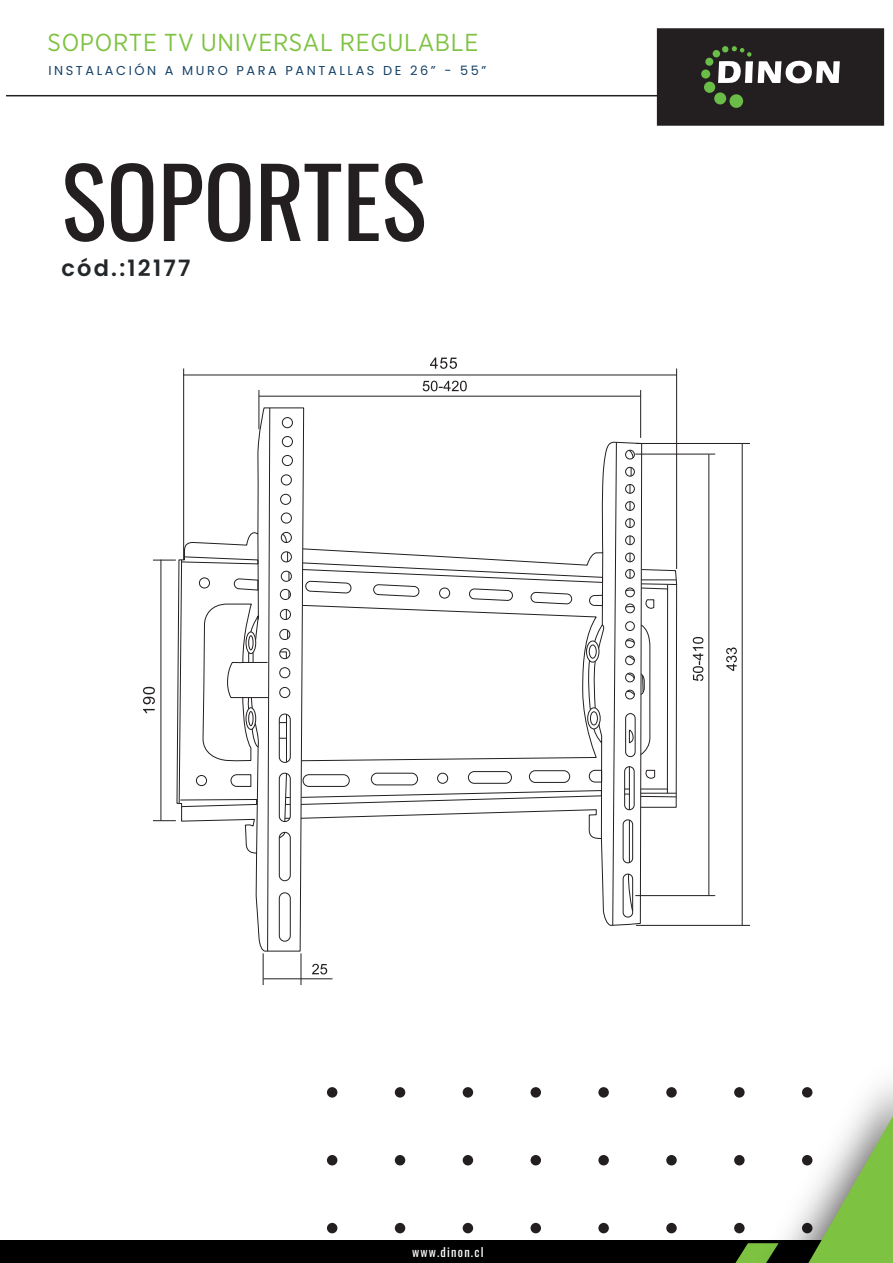
<style>
.page{position:relative;width:893px;height:1263px;background:#fff}
.page>*{position:absolute;margin:0;border:0;box-sizing:border-box;transform-origin:0 0}
.t1{font:95.4px "Oswald";color:#231f20}
.t2{font:24.45px "Gotham Narrow";letter-spacing:.03em;color:#7dc241}
.t3{font:600 22.5px "Poppins";letter-spacing:.1em;color:#23272a}
.t4{font:12.9px "Poppins";letter-spacing:.2em;color:#154269}
.t5{font:12.3px "Oswald";letter-spacing:.1em;color:#fff}
</style>
<div class="page">
<div style="left:666px;top:1087px;width:11px;height:10px;background:#231f20;border-radius:50%"></div>
<div style="left:666px;top:1155px;width:11px;height:10px;background:#231f20;border-radius:50%"></div>
<div style="left:666px;top:1223px;width:11px;height:10px;background:#231f20;border-radius:50%"></div>
<div style="left:657px;top:28px;width:227px;height:98px;background:#231f20;border:2px solid #231f20"></div>
<hr style="left:6px;top:95px;width:652px;height:1px;background:#231f20">
<div style="left:0;top:1240px;width:893px;height:23px;background:#000001"></div>
<div style="left:729px;top:94px;width:14px;height:14px;background:#6abd46;border-radius:50%"></div>
<div style="left:714px;top:92px;width:12px;height:12px;background:#6abd46;border-radius:50%"></div>
<div style="left:704px;top:82px;width:11px;height:11px;background:#6abd46;border-radius:50%"></div>
<div style="left:701px;top:70px;width:9px;height:9px;background:#6abd46;border-radius:50%"></div>
<div style="left:705px;top:58px;width:8px;height:8px;background:#6abd46;border-radius:50%"></div>
<div style="left:713px;top:50px;width:7px;height:7px;background:#6abd46;border-radius:50%"></div>
<svg style="left:718px;top:46px;width:122px;height:38px"></svg>
<svg style="left:734px;top:1083px;width:159px;height:180px"></svg>
<svg style="left:693px;top:637px;width:10px;height:44px"></svg>
<svg style="left:423px;top:381px;width:44px;height:10px"></svg>
<svg style="left:726px;top:647px;width:11px;height:24px"></svg>
<hr style="left:635px;top:454px;width:80px;height:1px;background:#231f20">
<hr style="left:635px;top:895px;width:80px;height:1px;background:#231f20">
<hr style="left:636px;top:443px;width:114px;height:1px;background:#231f20">
<hr style="left:636px;top:925px;width:114px;height:1px;background:#231f20">
<hr style="left:708px;top:454px;width:1px;height:441px;background:#231f20">
<hr style="left:742px;top:443px;width:1px;height:482px;background:#231f20">
<hr style="left:183px;top:368px;width:1px;height:192px;background:#231f20">
<hr style="left:676px;top:368px;width:1px;height:201px;background:#231f20">
<hr style="left:183px;top:375px;width:494px;height:1px;background:#231f20">
<hr style="left:640px;top:390px;width:1px;height:48px;background:#231f20">
<hr style="left:258px;top:390px;width:1px;height:39px;background:#231f20">
<hr style="left:259px;top:396px;width:382px;height:1px;background:#231f20">
<svg style="left:262px;top:407px;width:42px;height:578px"></svg>
<div style="left:282px;top:417px;width:11px;height:11px;border:1px solid #231f20;border-radius:50%"></div>
<div style="left:282px;top:436px;width:11px;height:11px;border:1px solid #231f20;border-radius:50%"></div>
<div style="left:282px;top:455px;width:11px;height:11px;border:1px solid #231f20;border-radius:50%"></div>
<div style="left:281px;top:474px;width:11px;height:11px;border:1px solid #231f20;border-radius:50%"></div>
<div style="left:280px;top:494px;width:11px;height:11px;border:1px solid #231f20;border-radius:50%"></div>
<div style="left:281px;top:513px;width:11px;height:10px;border:1px solid #231f20;border-radius:50%"></div>
<div style="left:281px;top:532px;width:11px;height:11px;border:1px solid #231f20;border-radius:50%"></div>
<div style="left:281px;top:551px;width:11px;height:11px;border:1px solid #231f20;border-radius:50%"></div>
<div style="left:281px;top:571px;width:11px;height:11px;border:1px solid #231f20;border-radius:50%"></div>
<div style="left:280px;top:589px;width:11px;height:11px;border:1px solid #231f20;border-radius:50%"></div>
<div style="left:280px;top:609px;width:11px;height:11px;border:1px solid #231f20;border-radius:50%"></div>
<div style="left:279px;top:629px;width:11px;height:11px;border:1px solid #231f20;border-radius:50%"></div>
<div style="left:279px;top:648px;width:11px;height:11px;border:1px solid #231f20;border-radius:50%"></div>
<div style="left:279px;top:667px;width:11px;height:11px;border:1px solid #231f20;border-radius:50%"></div>
<div style="left:279px;top:687px;width:11px;height:11px;border:1px solid #231f20;border-radius:50%"></div>
<div style="left:279px;top:714px;width:12px;height:49px;border:1px solid #231f20;border-radius:5px"></div>
<div style="left:279px;top:773px;width:12px;height:49px;border:1px solid #231f20;border-radius:5px"></div>
<div style="left:279px;top:832px;width:12px;height:49px;border:1px solid #231f20;border-radius:5px"></div>
<div style="left:279px;top:892px;width:12px;height:50px;border:1px solid #231f20;border-radius:5px"></div>
<div style="left:279px;top:722px;width:8px;height:17px;border:1px solid #231f20"></div>
<svg style="left:279px;top:651px;width:8px;height:8px"></svg>
<svg style="left:281px;top:533px;width:6px;height:10px"></svg>
<hr style="left:286px;top:714px;width:1px;height:48px;background:#231f20">
<svg style="left:278px;top:831px;width:8px;height:8px"></svg>
<svg style="left:284px;top:772px;width:6px;height:50px"></svg>
<svg style="left:300px;top:441px;width:342px;height:793px"></svg>
<svg style="left:300px;top:604px;width:298px;height:157px"></svg>
<div style="left:586px;top:641px;width:13px;height:21px;border:1px solid #231f20;border-radius:50%"></div>
<div style="left:589px;top:644px;width:8px;height:15px;border:1px solid #231f20;border-radius:50%"></div>
<div style="left:587px;top:707px;width:14px;height:22px;border:1px solid #231f20;border-radius:50%"></div>
<div style="left:590px;top:711px;width:8px;height:14px;border:1px solid #231f20;border-radius:50%"></div>
<svg style="left:587px;top:660px;width:9px;height:51px"></svg>
<svg style="left:594px;top:625px;width:11px;height:24px"></svg>
<svg style="left:593px;top:724px;width:9px;height:20px"></svg>
<svg style="left:612px;top:441px;width:5px;height:485px"></svg>
<svg style="left:300px;top:790px;width:301px;height:15px"></svg>
<div style="left:624px;top:766px;width:11px;height:44px;border:1px solid #231f20;border-radius:5px"></div>
<div style="left:623px;top:819px;width:10px;height:44px;border:1px solid #231f20;border-radius:5px"></div>
<div style="left:623px;top:874px;width:10px;height:43px;border:1px solid #231f20;border-radius:5px"></div>
<svg style="left:628px;top:873px;width:6px;height:39px"></svg>
<hr style="left:629px;top:820px;width:1px;height:43px;background:#231f20">
<hr style="left:629px;top:767px;width:1px;height:43px;background:#231f20">
<div style="left:625px;top:553px;width:10px;height:9px;border:1px solid #231f20;border-radius:50%"></div>
<div style="left:625px;top:535px;width:10px;height:10px;border:1px solid #231f20;border-radius:50%"></div>
<div style="left:625px;top:518px;width:10px;height:10px;border:1px solid #231f20;border-radius:50%"></div>
<div style="left:625px;top:501px;width:10px;height:10px;border:1px solid #231f20;border-radius:50%"></div>
<div style="left:625px;top:484px;width:10px;height:10px;border:1px solid #231f20;border-radius:50%"></div>
<div style="left:625px;top:467px;width:10px;height:10px;border:1px solid #231f20;border-radius:50%"></div>
<div style="left:625px;top:450px;width:10px;height:9px;border:1px solid #231f20;border-radius:50%"></div>
<svg style="left:628px;top:449px;width:6px;height:10px"></svg>
<svg style="left:624px;top:569px;width:53px;height:239px"></svg>
<hr style="left:641px;top:579px;width:35px;height:1px;background:#231f20">
<svg style="left:302px;top:562px;width:300px;height:44px"></svg>
<hr style="left:602px;top:553px;width:1px;height:72px;background:#231f20">
<hr style="left:601px;top:743px;width:1px;height:95px;background:#231f20">
<svg style="left:143px;top:407px;width:128px;height:545px"></svg>
<svg style="left:430px;top:357px;width:27px;height:12px"></svg>
<h2 class="t2" style="left:48px;top:27px;width:432px">SOPORTE TV UNIVERSAL REGULABLE</h2>
<p class="t4" style="left:48px;top:63px;width:440px">INSTALACIÓN A MURO PARA PANTALLAS DE 26” - 55”</p>
<h1 class="t1" style="left:61px;top:117px;width:367px">SOPORTES</h1>
<h3 class="t3" style="left:61px;top:255px;width:131px">cód.:12177</h3>
<p class="t5" style="left:412px;top:1240px;width:73px">www.dinon.cl</p>
</div>
